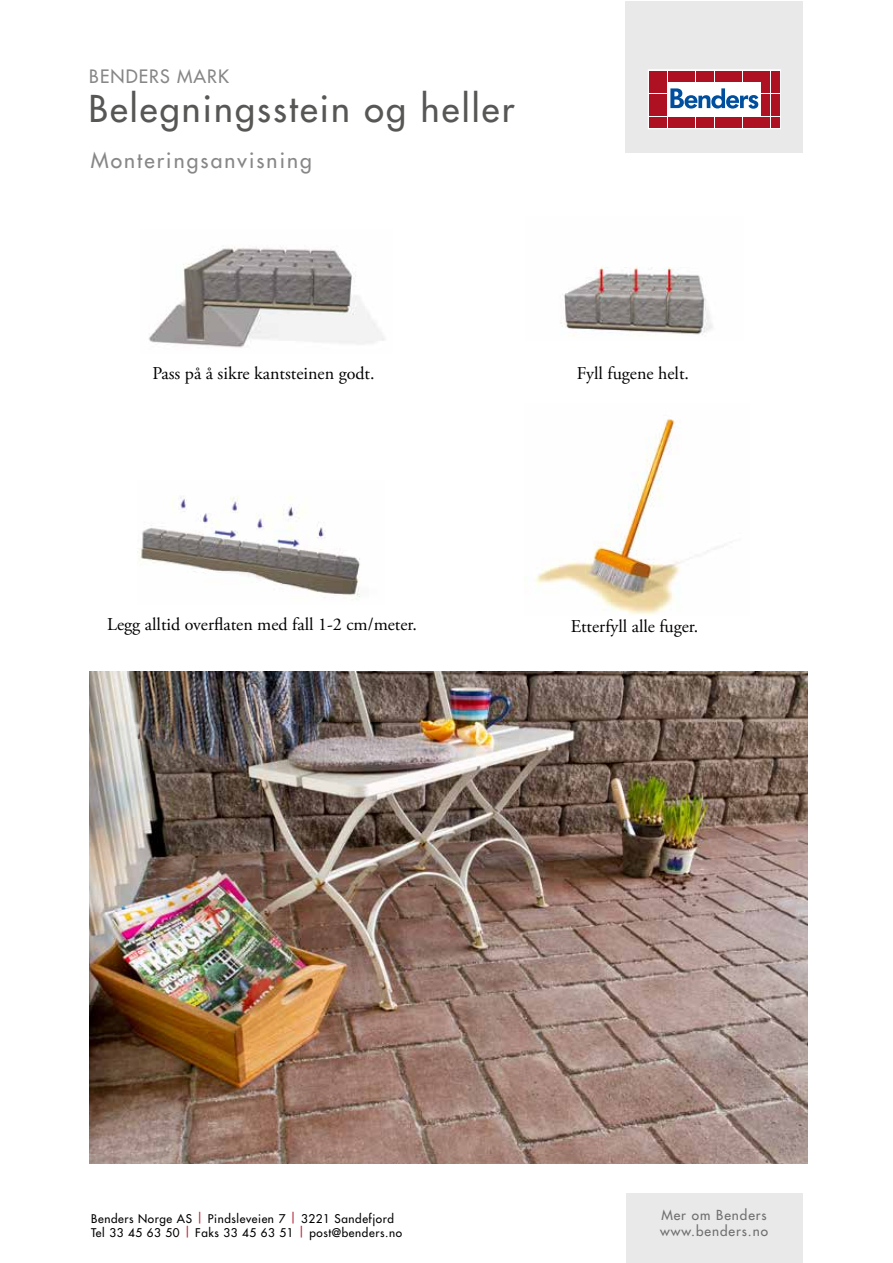
<style>
.page{position:relative;width:893px;height:1263px;background:#fff}
.page>*{position:absolute;margin:0;border:0;box-sizing:border-box;transform-origin:0 0}
.t1{font:500 36px "Futura Std";letter-spacing:.06em;color:#575756}
.t2{font:500 21px "Futura Std";letter-spacing:.1em;color:#878787}
.t3{font:18px "Adobe Garamond Pro";color:#000}
.t4{font:500 18px "Futura Std";letter-spacing:.06em;color:#878787}
.t5{font:500 13.5px/16.2px "Futura Std";letter-spacing:.07em;color:#706f6f}
.t6{font:500 11.7px/14.1px "Futura Std";letter-spacing:.05em;color:#000}
.s1{color:#b22234}
</style>
<div class="page">
<img style="left:524px;top:419px;width:200px;height:196px">
<img style="left:148px;top:246px;width:237px;height:102px">
<img style="left:137px;top:496px;width:223px;height:104px">
<img style="left:560px;top:267px;width:153px;height:70px">
<img style="left:89px;top:672px;width:719px;height:491px">
<div style="left:626px;top:1px;width:177px;height:151px;background:#e9e9e9"></div>
<svg style="left:648px;top:70px;width:132px;height:59px;background:#eeced2"></svg>
<div style="left:649px;top:71px;width:9px;height:10px;background:#ae1122"></div>
<div style="left:659px;top:71px;width:8px;height:10px;background:#ae1122"></div>
<div style="left:649px;top:82px;width:9px;height:11px;background:#ae1122"></div>
<div style="left:659px;top:82px;width:8px;height:11px;background:#ae1122"></div>
<div style="left:649px;top:94px;width:9px;height:10px;background:#ae1122"></div>
<div style="left:659px;top:94px;width:8px;height:10px;background:#ae1122"></div>
<div style="left:649px;top:106px;width:9px;height:10px;background:#ae1122"></div>
<div style="left:659px;top:106px;width:8px;height:10px;background:#ae1122"></div>
<div style="left:649px;top:117px;width:9px;height:11px;background:#ae1122"></div>
<div style="left:659px;top:117px;width:8px;height:11px;background:#ae1122"></div>
<div style="left:668px;top:71px;width:8px;height:10px;background:#ae1122"></div>
<div style="left:677px;top:71px;width:9px;height:10px;background:#ae1122"></div>
<div style="left:687px;top:71px;width:8px;height:10px;background:#ae1122"></div>
<div style="left:696px;top:71px;width:8px;height:10px;background:#ae1122"></div>
<div style="left:706px;top:71px;width:8px;height:10px;background:#ae1122"></div>
<div style="left:715px;top:71px;width:8px;height:10px;background:#ae1122"></div>
<div style="left:724px;top:71px;width:9px;height:10px;background:#ae1122"></div>
<div style="left:734px;top:71px;width:8px;height:10px;background:#ae1122"></div>
<div style="left:743px;top:71px;width:8px;height:10px;background:#ae1122"></div>
<div style="left:752px;top:71px;width:9px;height:10px;background:#ae1122"></div>
<div style="left:668px;top:117px;width:8px;height:11px;background:#ae1122"></div>
<div style="left:677px;top:117px;width:9px;height:11px;background:#ae1122"></div>
<div style="left:687px;top:117px;width:8px;height:11px;background:#ae1122"></div>
<div style="left:696px;top:117px;width:8px;height:11px;background:#ae1122"></div>
<div style="left:706px;top:117px;width:8px;height:11px;background:#ae1122"></div>
<div style="left:715px;top:117px;width:8px;height:11px;background:#ae1122"></div>
<div style="left:724px;top:117px;width:9px;height:11px;background:#ae1122"></div>
<div style="left:734px;top:117px;width:8px;height:11px;background:#ae1122"></div>
<div style="left:743px;top:117px;width:8px;height:11px;background:#ae1122"></div>
<div style="left:752px;top:117px;width:9px;height:11px;background:#ae1122"></div>
<div style="left:762px;top:71px;width:8px;height:10px;background:#ae1122"></div>
<div style="left:771px;top:71px;width:8px;height:10px;background:#ae1122"></div>
<div style="left:762px;top:82px;width:8px;height:11px;background:#ae1122"></div>
<div style="left:771px;top:82px;width:8px;height:11px;background:#ae1122"></div>
<div style="left:762px;top:94px;width:8px;height:10px;background:#ae1122"></div>
<div style="left:771px;top:94px;width:8px;height:10px;background:#ae1122"></div>
<div style="left:762px;top:106px;width:8px;height:10px;background:#ae1122"></div>
<div style="left:771px;top:106px;width:8px;height:10px;background:#ae1122"></div>
<div style="left:762px;top:117px;width:8px;height:11px;background:#ae1122"></div>
<div style="left:771px;top:117px;width:8px;height:11px;background:#ae1122"></div>
<svg style="left:670px;top:88px;width:88px;height:21px;background:#8fb1d4"></svg>
<div style="left:626px;top:1193px;width:177px;height:70px;background:#e9e9e9"></div>
<p class="t4" style="left:89px;top:65px;width:141px">BENDERS MARK</p>
<h1 class="t1" style="left:89px;top:86px;width:427px">Belegningsstein og heller</h1>
<p class="t2" style="left:91px;top:147px;width:223px">Monteringsanvisning</p>
<p class="t3" style="left:152px;top:362px;width:224px">Pass på å sikre kantsteinen godt.</p>
<p class="t3" style="left:577px;top:362px;width:114px">Fyll fugene helt.</p>
<p class="t3" style="left:107px;top:613px;width:311px">Legg alltid overflaten med fall 1-2 cm/meter.</p>
<p class="t3" style="left:571px;top:615px;width:129px">Etterfyll alle fuger.</p>
<p class="t6" style="left:91px;top:1211px;width:312px">Benders Norge AS <span class="s1">|</span> Pindsleveien 7 <span class="s1">|</span> 3221 Sandefjord<br>Tel 33 45 63 50 <span class="s1">|</span> Faks 33 45 63 51 <span class="s1">|</span> post@benders.no</p>
<p class="t5" style="left:660px;top:1207px;width:109px">Mer om Benders www.benders.no</p>
</div>
